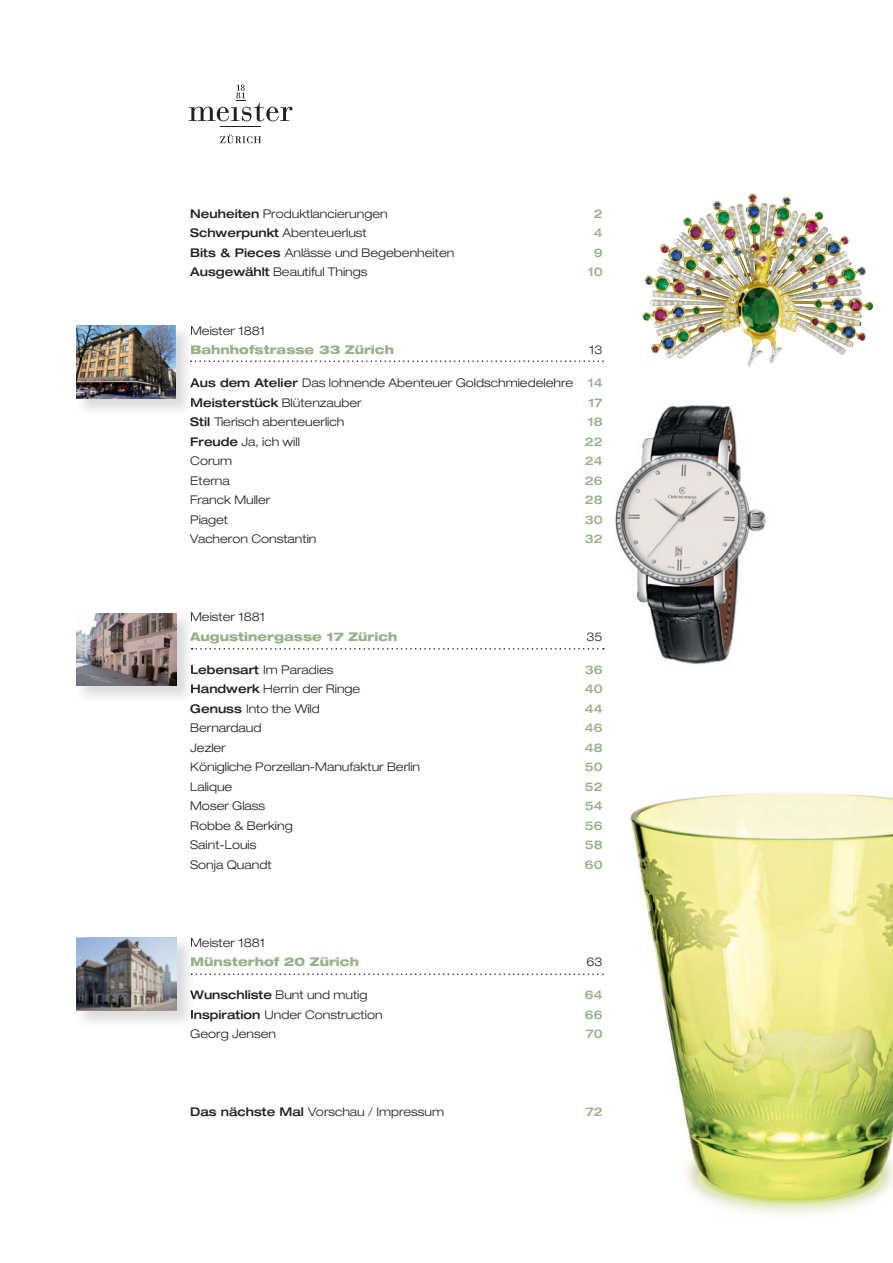
<style>
.page{position:relative;width:893px;height:1263px;background:#fff}
.page>*{position:absolute;margin:0;border:0;box-sizing:border-box;transform-origin:0 0}
.t1{font:300 expanded 12px/19.5px "Helvetica Neue";color:#231f20}
.t2{font:800 expanded 12px "Helvetica Neue";color:#95b189}
.t3{font:500 expanded 12px "Helvetica Neue";color:#95b189}
.s1{font-weight:500}
.s2{font-weight:500;color:#95b189}
</style>
<div class="page">
<img style="left:77px;top:613px;width:116px;height:85px">
<svg style="left:191px;top:613px;width:2px;height:8px"></svg>
<svg style="left:191px;top:665px;width:2px;height:9px"></svg>
<svg style="left:191px;top:684px;width:2px;height:9px"></svg>
<img style="left:77px;top:613px;width:99px;height:72px">
<img style="left:77px;top:331px;width:111px;height:80px">
<svg style="left:190px;top:345px;width:414px;height:17px"></svg>
<img style="left:77px;top:326px;width:99px;height:72px">
<svg style="left:190px;top:632px;width:414px;height:18px"></svg>
<img style="left:77px;top:938px;width:116px;height:85px">
<svg style="left:191px;top:938px;width:3px;height:9px"></svg>
<svg style="left:191px;top:957px;width:3px;height:9px"></svg>
<svg style="left:190px;top:990px;width:4px;height:9px"></svg>
<svg style="left:191px;top:1010px;width:2px;height:11px"></svg>
<svg style="left:191px;top:974px;width:413px;height:1px"></svg>
<img style="left:77px;top:938px;width:99px;height:72px">
<svg style="left:189px;top:85px;width:103px;height:36px"></svg>
<hr style="left:220px;top:126px;width:41px;height:1px;background:#231f20">
<svg style="left:220px;top:135px;width:41px;height:8px"></svg>
<img style="left:642px;top:198px;width:110px;height:156px">
<img style="left:615px;top:405px;width:151px;height:260px">
<img style="left:630px;top:792px;width:263px;height:425px">
<p class="t1" style="left:190px;top:205px;width:199px"><span class="s1">Neuheiten</span> Produktlancierungen</p>
<p class="t3" style="left:594px;top:209px;width:10px">2</p>
<p class="t1" style="left:190px;top:224px;width:178px"><span class="s1">Schwerpunkt</span> Abenteuerlust</p>
<p class="t3" style="left:594px;top:229px;width:10px">4</p>
<p class="t1" style="left:190px;top:244px;width:266px"><span class="s1">Bits &amp; Pieces</span> Anlässe und Begebenheiten</p>
<p class="t3" style="left:594px;top:248px;width:10px">9</p>
<p class="t1" style="left:190px;top:263px;width:179px"><span class="s1">Ausgewählt</span> Beautiful Things</p>
<p class="t3" style="left:588px;top:268px;width:16px">10</p>
<p class="t1" style="left:190px;top:322px;width:76px">Meister 1881</p>
<p class="t2" style="left:190px;top:346px;width:205px">Bahnhofstrasse 33 Zürich</p>
<p class="t1" style="left:589px;top:341px;width:15px">13</p>
<p class="t1" style="left:190px;top:374px;width:414px"><span class="s1">Aus dem Atelier</span> Das lohnende Abenteuer Goldschmiedelehre <span class="s2">14<br></span><span class="s1">Meisterstück</span> Blütenzauber</p>
<p class="t3" style="left:589px;top:398px;width:15px">17</p>
<p class="t1" style="left:190px;top:413px;width:156px"><span class="s1">Stil</span> Tierisch abenteuerlich</p>
<p class="t3" style="left:588px;top:418px;width:16px">18</p>
<p class="t1" style="left:190px;top:433px;width:111px"><span class="s1">Freude</span> Ja, ich will</p>
<p class="t3" style="left:585px;top:437px;width:19px">22</p>
<p class="t1" style="left:190px;top:452px;width:43px">Corum</p>
<p class="t3" style="left:585px;top:456px;width:19px">24</p>
<p class="t1" style="left:190px;top:472px;width:41px">Eterna</p>
<p class="t3" style="left:585px;top:476px;width:19px">26</p>
<p class="t1" style="left:190px;top:491px;width:82px">Franck Muller</p>
<p class="t3" style="left:585px;top:495px;width:19px">28</p>
<p class="t1" style="left:190px;top:511px;width:39px">Piaget</p>
<p class="t3" style="left:585px;top:515px;width:19px">30</p>
<p class="t1" style="left:190px;top:530px;width:128px">Vacheron Constantin</p>
<p class="t3" style="left:585px;top:534px;width:19px">32</p>
<p class="t1" style="left:190px;top:608px;width:76px">Meister 1881</p>
<p class="t2" style="left:190px;top:632px;width:209px">Augustinergasse 17 Zürich</p>
<p class="t1" style="left:586px;top:628px;width:18px">35</p>
<p class="t1" style="left:190px;top:661px;width:145px"><span class="s1">Lebensart</span> Im Paradies</p>
<p class="t3" style="left:585px;top:665px;width:19px">36</p>
<p class="t1" style="left:190px;top:680px;width:172px"><span class="s1">Handwerk</span> Herrin der Ringe</p>
<p class="t3" style="left:585px;top:684px;width:19px">40</p>
<p class="t1" style="left:190px;top:700px;width:131px"><span class="s1">Genuss</span> Into the Wild</p>
<p class="t3" style="left:585px;top:704px;width:19px">44</p>
<p class="t1" style="left:190px;top:719px;width:73px">Bernardaud</p>
<p class="t3" style="left:585px;top:723px;width:19px">46</p>
<p class="t1" style="left:190px;top:739px;width:37px">Jezler</p>
<p class="t3" style="left:585px;top:743px;width:19px">48</p>
<p class="t1" style="left:190px;top:758px;width:231px">Königliche Porzellan-Manufaktur Berlin</p>
<p class="t3" style="left:585px;top:762px;width:19px">50</p>
<p class="t1" style="left:190px;top:778px;width:44px">Lalique</p>
<p class="t3" style="left:585px;top:782px;width:19px">52</p>
<p class="t1" style="left:190px;top:797px;width:77px">Moser Glass</p>
<p class="t3" style="left:585px;top:801px;width:19px">54</p>
<p class="t1" style="left:190px;top:817px;width:104px">Robbe &amp; Berking</p>
<p class="t3" style="left:585px;top:821px;width:19px">56</p>
<p class="t1" style="left:190px;top:836px;width:68px">Saint-Louis</p>
<p class="t3" style="left:585px;top:840px;width:19px">58</p>
<p class="t1" style="left:190px;top:856px;width:83px">Sonja Quandt</p>
<p class="t3" style="left:585px;top:860px;width:19px">60</p>
<p class="t1" style="left:190px;top:934px;width:76px">Meister 1881</p>
<p class="t2" style="left:190px;top:957px;width:170px">Münsterhof 20 Zürich</p>
<p class="t1" style="left:586px;top:953px;width:18px">63</p>
<p class="t1" style="left:190px;top:986px;width:179px"><span class="s1">Wunschliste</span> Bunt und mutig</p>
<p class="t3" style="left:585px;top:990px;width:19px">64</p>
<p class="t1" style="left:190px;top:1006px;width:194px"><span class="s1">Inspiration</span> Under Construction</p>
<p class="t3" style="left:585px;top:1010px;width:19px">66</p>
<p class="t1" style="left:190px;top:1025px;width:87px">Georg Jensen</p>
<p class="t3" style="left:586px;top:1029px;width:18px">70</p>
<p class="t1" style="left:190px;top:1103px;width:255px"><span class="s1">Das nächste Mal</span> Vorschau / Impressum</p>
<p class="t3" style="left:586px;top:1107px;width:18px">72</p>
</div>
